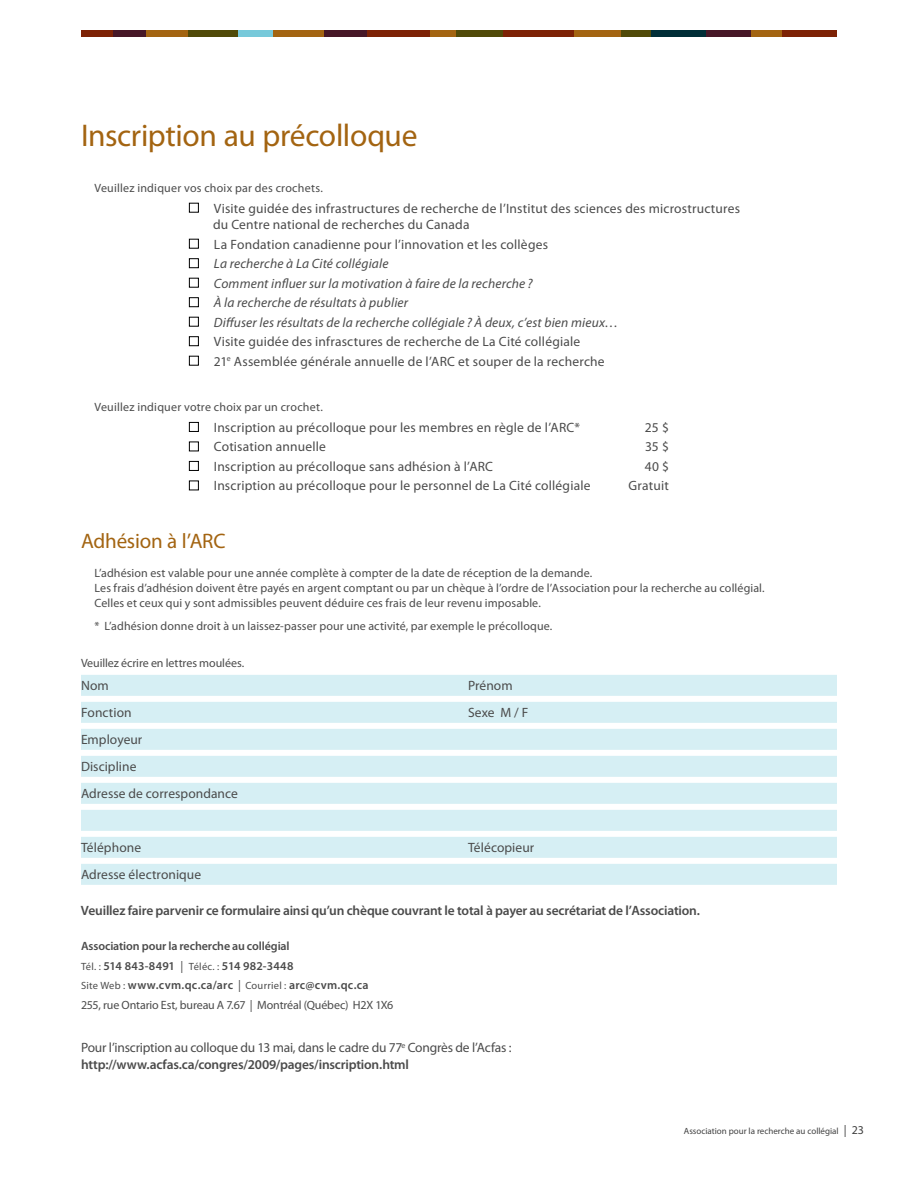
<style>
.page{position:relative;width:918px;height:1188px;background:#fff}
.page>*{position:absolute;margin:0;border:0;box-sizing:border-box;transform-origin:0 0}
.t1{font:31.5px "Myriad Pro";letter-spacing:-.01em;color:#a36411}
.t2{font:21px "Myriad Pro";letter-spacing:-.01em;color:#a36411}
.t3{font:13.5px/27px "Myriad Pro";letter-spacing:.015em;color:#4b4b4b}
.t4{font:italic 13.5px/19.5px "Myriad Pro";letter-spacing:.01em;color:#4b4b4b}
.t5{font:13.5px/16.5px "Myriad Pro";letter-spacing:-.02em;color:#4b4b4b}
.t6{font:600 13.5px "Myriad Pro";letter-spacing:-.015em;color:#4b4b4b}
.t7{font:12px/15px "Myriad Pro";letter-spacing:.01em;color:#4b4b4b}
.t8{font:600 12px/19.5px "Myriad Pro";letter-spacing:-.005em;color:#4b4b4b}
.t9{font:9px "Myriad Pro";color:#414141}
.s1{font-weight:400;font-size:10.5px}
.s2{font-weight:400}
.s3{font-weight:600}
.s4{font-size:12px}
</style>
<div class="page">
<div style="left:81px;top:30px;width:63px;height:6px;background:#7d2205"></div>
<div style="left:113px;top:30px;width:64px;height:6px;background:#461727"></div>
<div style="left:147px;top:30px;width:77px;height:6px;background:#a36411"></div>
<div style="left:188px;top:30px;width:77px;height:6px;background:#504a08"></div>
<div style="left:238px;top:30px;width:77px;height:6px;background:#77c9da"></div>
<div style="left:273px;top:30px;width:77px;height:6px;background:#a36411"></div>
<div style="left:324px;top:30px;width:77px;height:6px;background:#461727"></div>
<div style="left:367px;top:30px;width:77px;height:6px;background:#7d2205"></div>
<div style="left:430px;top:30px;width:77px;height:6px;background:#a36411"></div>
<div style="left:456px;top:30px;width:77px;height:6px;background:#504a08"></div>
<div style="left:503px;top:30px;width:77px;height:6px;background:#7d2205"></div>
<div style="left:574px;top:30px;width:77px;height:6px;background:#a36411"></div>
<div style="left:621px;top:30px;width:78px;height:6px;background:#504a08"></div>
<div style="left:651px;top:30px;width:77px;height:6px;background:#002e37"></div>
<div style="left:706px;top:30px;width:77px;height:6px;background:#461727"></div>
<div style="left:752px;top:30px;width:77px;height:6px;background:#a36411"></div>
<div style="left:782px;top:30px;width:55px;height:6px;background:#7d2205"></div>
<div style="left:81px;top:675px;width:756px;height:21px;background:#d6eff4"></div>
<div style="left:81px;top:702px;width:756px;height:21px;background:#d6eff4"></div>
<div style="left:81px;top:729px;width:756px;height:21px;background:#d6eff4"></div>
<div style="left:81px;top:756px;width:756px;height:21px;background:#d6eff4"></div>
<div style="left:81px;top:783px;width:756px;height:21px;background:#d6eff4"></div>
<div style="left:81px;top:810px;width:756px;height:21px;background:#d6eff4"></div>
<div style="left:81px;top:837px;width:756px;height:21px;background:#d6eff4"></div>
<div style="left:81px;top:864px;width:756px;height:21px;background:#d6eff4"></div>
<div style="left:189px;top:203px;width:10px;height:10px;border:1px solid #000"></div>
<div style="left:189px;top:239px;width:10px;height:10px;border:1px solid #000"></div>
<div style="left:189px;top:258px;width:10px;height:10px;border:1px solid #000"></div>
<div style="left:189px;top:278px;width:10px;height:10px;border:1px solid #000"></div>
<div style="left:189px;top:297px;width:10px;height:10px;border:1px solid #000"></div>
<div style="left:189px;top:317px;width:10px;height:10px;border:1px solid #000"></div>
<div style="left:189px;top:336px;width:10px;height:10px;border:1px solid #000"></div>
<div style="left:189px;top:356px;width:10px;height:10px;border:1px solid #000"></div>
<div style="left:189px;top:422px;width:10px;height:10px;border:1px solid #000"></div>
<div style="left:189px;top:442px;width:10px;height:9px;border:1px solid #000"></div>
<div style="left:189px;top:461px;width:10px;height:10px;border:1px solid #000"></div>
<div style="left:189px;top:481px;width:10px;height:9px;border:1px solid #000"></div>
<h1 class="t1" style="left:81px;top:116px;width:338px">Inscription au précolloque</h1>
<p class="t7" style="left:94px;top:180px;width:230px">Veuillez indiquer vos choix par des crochets.</p>
<p class="t3" style="left:213px;top:200px;width:528px;line-height:16.5px">Visite guidée des infrastructures de recherche de l’Institut des sciences des microstructures du Centre national de recherches du Canada</p>
<p class="t3" style="left:214px;top:230px;width:336px">La Fondation canadienne pour l’innovation et les collèges</p>
<p class="t4" style="left:214px;top:254px;width:406px">La recherche à La Cité collégiale<br>Comment influer sur la motivation à faire de la recherche ?<br>À la recherche de résultats à publier<br>Diffuser les résultats de la recherche collégiale ? À deux, c’est bien mieux…</p>
<p class="t3" style="left:214px;top:332px;width:392px;line-height:19.5px">Visite guidée des infrasctures de recherche de La Cité collégiale<br>21<sup>e</sup> Assemblée générale annuelle de l’ARC et souper de la recherche</p>
<p class="t7" style="left:94px;top:399px;width:230px">Veuillez indiquer votre choix par un crochet.</p>
<p class="t3" style="left:214px;top:414px;width:367px">Inscription au précolloque pour les membres en règle de l’ARC*</p>
<p class="t3" style="left:645px;top:414px;width:26px">25 $</p>
<p class="t3" style="left:214px;top:433px;width:114px">Cotisation annuelle</p>
<p class="t3" style="left:645px;top:433px;width:25px">35 $</p>
<p class="t3" style="left:214px;top:453px;width:270px">Inscription au précolloque sans adhésion à l’ARC</p>
<p class="t3" style="left:645px;top:453px;width:26px">40 $</p>
<p class="t3" style="left:214px;top:472px;width:401px">Inscription au précolloque pour le personnel de La Cité collégiale G</p>
<p class="t3" style="left:638px;top:472px;width:33px">ratuit</p>
<h2 class="t2" style="left:81px;top:528px;width:133px">Adhésion à l’ARC</h2>
<p class="t7" style="left:94px;top:565px;width:672px">L’adhésion est valable pour une année complète à compter de la date de réception de la demande.<br>Les frais d’adhésion doivent être payés en argent comptant ou par un chèque à l’ordre de l’Association pour la recherche au collégial.<br>Celles et ceux qui y sont admissibles peuvent déduire ces frais de leur revenu imposable.</p>
<p class="t7" style="left:94px;top:618px;width:459px">* L’adhésion donne droit à un laissez-passer pour une activité, par exemple le précolloque.</p>
<p class="t7" style="left:81px;top:656px;width:165px">Veuillez écrire en lettres moulées.</p>
<p class="t3" style="left:81px;top:672px;width:29px">Nom</p>
<p class="t3" style="left:468px;top:672px;width:46px">Prénom</p>
<p class="t3" style="left:81px;top:699px;width:52px">Fonction</p>
<p class="t3" style="left:468px;top:699px;width:62px">S exe M / F</p>
<p class="t3" style="left:81px;top:726px;width:158px">Employeur<br>Discipline<br>Adresse de correspondance</p>
<p class="t3" style="left:81px;top:834px;width:62px">Téléphone</p>
<p class="t3" style="left:468px;top:834px;width:68px">Télécopieur</p>
<p class="t3" style="left:81px;top:861px;width:122px">Adresse électronique</p>
<p class="t6" style="left:81px;top:902px;width:620px">Veuillez faire parvenir ce formulaire ainsi qu’un chèque couvrant le total à payer au secrétariat de l’Association.</p>
<p class="t8" style="left:81px;top:936px;width:314px">Association pour la recherche au collégial<br><span class="s1">Tél. :</span> 514 843-8491 <span class="s2">|</span> <span class="s1">Téléc. :</span> 514 982-3448<br><span class="s1">Site Web :</span> www.cvm.qc.ca/arc <span class="s2">|</span> <span class="s1">Courriel :</span> arc@cvm.qc.ca<br><span class="s2">255, rue Ontario Est, bureau A 7.67 | Montréal (Québec) H2X 1X6</span></p>
<p class="t5" style="left:81px;top:1039px;width:432px">Pour l’inscription au colloque du 13 mai, dans le cadre du 77<sup>e</sup> Congrès de l’Acfas : <span class="s3">http://www.acfas.ca/congres/2009/pages/inscription.html</span></p>
<p class="t9" style="left:684px;top:1125px;width:182px">Association pour la recherche au collégial <span class="s4">| 23</span></p>
</div>
